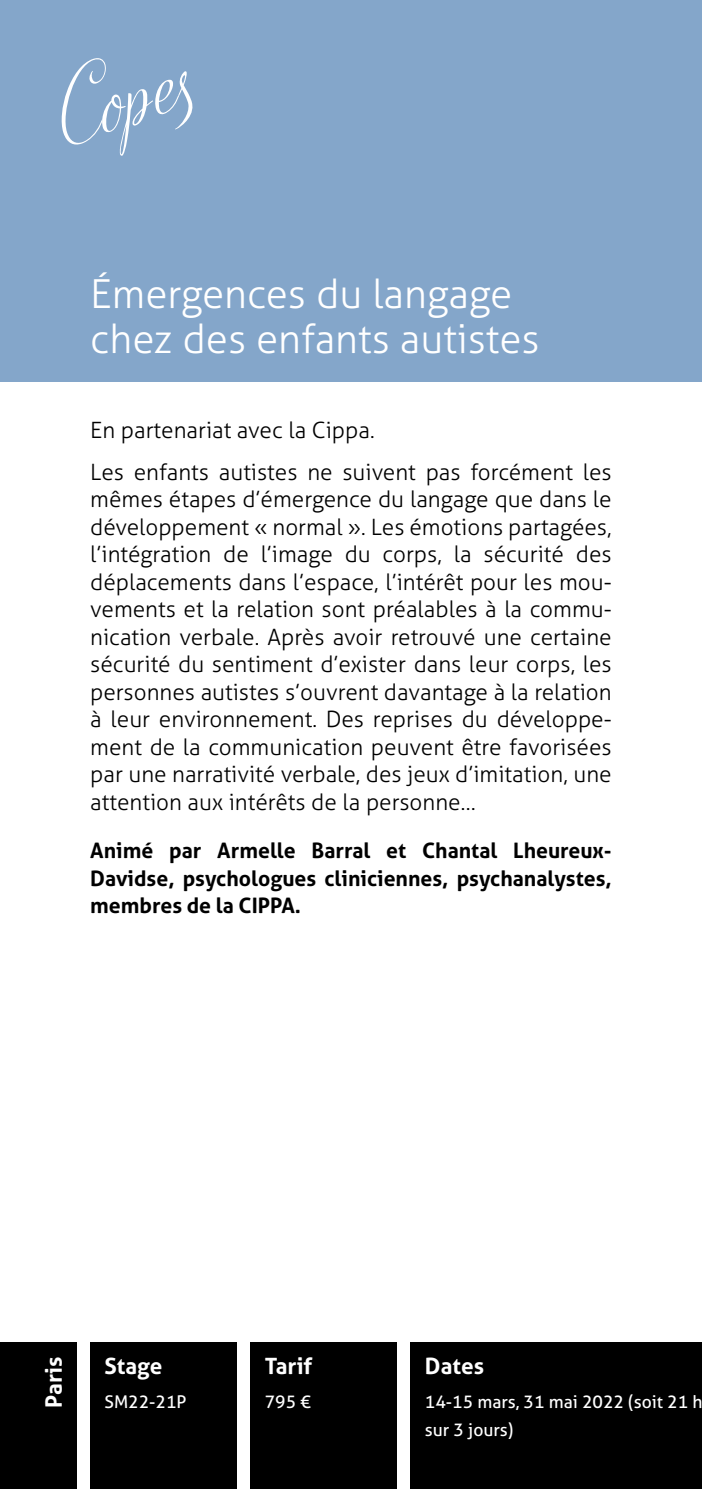
<style>
.page{position:relative;width:702px;height:1489px;background:#fff}
.page>*{position:absolute;margin:0;border:0;box-sizing:border-box;transform-origin:0 0}
.t1{font:300 40px/45px "Aller";color:#fff}
.t2{font:300 22.5px/27.5px "Aller";color:#000}
.t3{font:700 22.5px "Aller";color:#fff}
.t4{font:700 21.25px/27.5px "Aller";color:#000;text-align:justify}
.t5{font:17.5px/27.5px "Aller";color:#fff}
</style>
<div class="page">
<div style="left:0;top:0;width:702px;height:381px;background:#84a6ca"></div>
<svg style="left:61px;top:58px;width:132px;height:98px"></svg>
<div style="left:0;top:1342px;width:76px;height:146px;background:#000"></div>
<div style="left:90px;top:1342px;width:146px;height:146px;background:#000"></div>
<div style="left:250px;top:1342px;width:146px;height:146px;background:#000"></div>
<div style="left:411px;top:1342px;width:291px;height:146px;background:#000"></div>
<h1 class="t1" style="left:90px;top:271px;width:451px">Émergences du langage chez des enfants autistes</h1>
<p class="t2" style="left:90px;top:410px;width:523px;line-height:41.2px">En partenariat avec la Cippa.<br>Les enfants autistes ne suivent pas forcément les</p>
<p class="t2" style="left:90px;top:485px;width:523px;text-align:justify">mêmes étapes d’émergence du langage que dans le développement « normal ». Les émotions partagées, l’intégration de l’image du corps, la sécurité des déplacements dans l’espace, l’intérêt pour les mou&shy;vements et la relation sont préalables à la commu&shy;nication verbale. Après avoir retrouvé une certaine sécurité du sentiment d’exister dans leur corps, les personnes autistes s’ouvrent davantage à la relation à leur environnement. Des reprises du développe&shy;ment de la communication peuvent être favorisées par une narrativité verbale, des jeux d’imitation, une attention aux intérêts de la personne…</p>
<p class="t4" style="left:90px;top:836px;width:523px">Animé par Armelle Barral et Chantal Lheureux-Davidse, psychologues cliniciennes, psychanalystes, membres de la CIPPA.</p>
<p class="t3" style="left:40px;top:1407px;width:52px;rotate:-90deg">Paris</p>
<p class="t3" style="left:104px;top:1351px;width:59px">Stage</p>
<p class="t5" style="left:104px;top:1388px;width:84px">SM22-21P</p>
<p class="t3" style="left:265px;top:1351px;width:49px">Tarif</p>
<p class="t5" style="left:265px;top:1388px;width:48px">795 €</p>
<p class="t3" style="left:425px;top:1351px;width:61px">Dates</p>
<p class="t5" style="left:425px;top:1388px;width:279px">14‑15 mars, 31 mai 2022 (soit 21 h sur 3 jours)</p>
</div>
